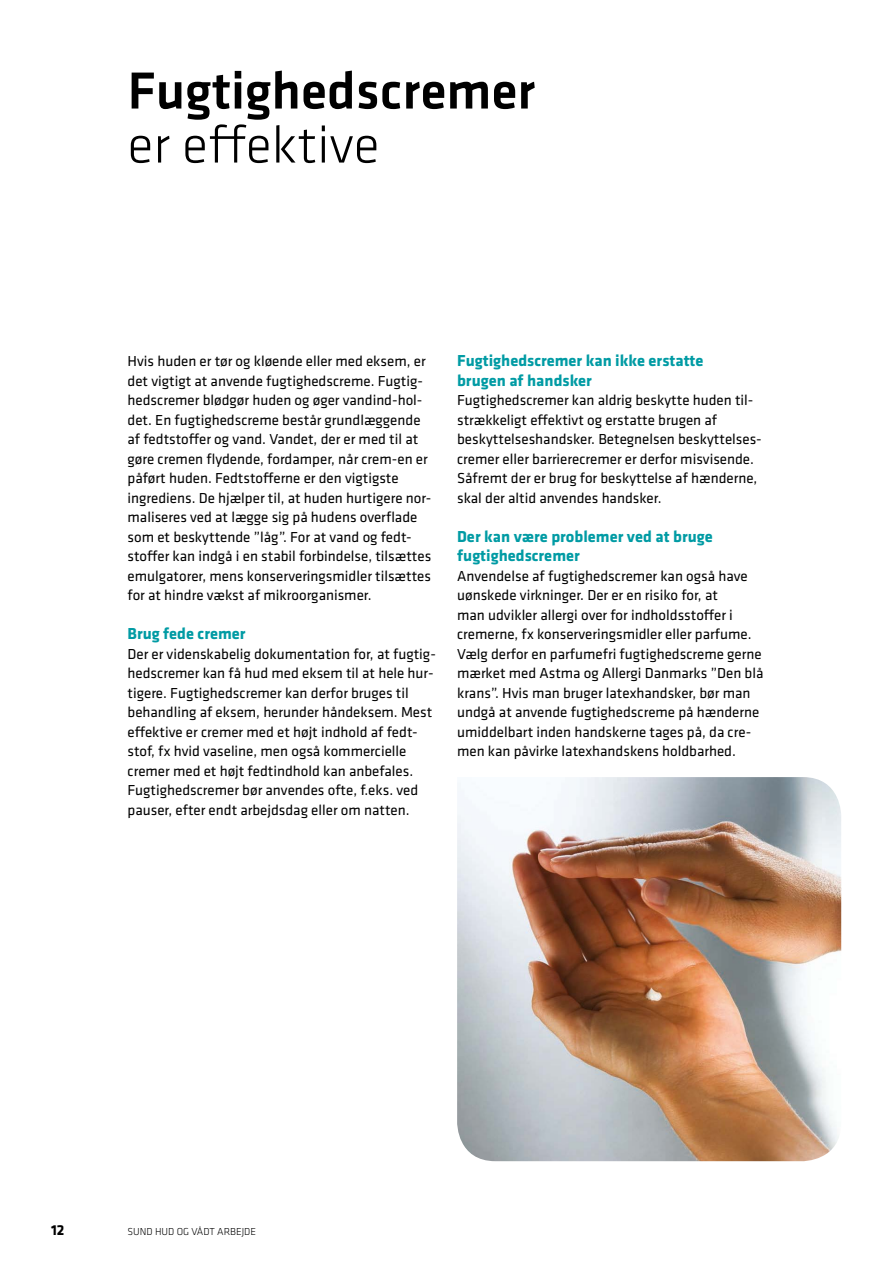
<style>
.page{position:relative;width:893px;height:1263px;background:#fff}
.page>*{position:absolute;margin:0;border:0;box-sizing:border-box;transform-origin:0 0}
.t1{font:500 54px "Klavika";color:#000}
.t2{font:300 54px "Klavika";color:#000}
.t3{font:700 16.5px/19.5px "Klavika";color:#009ba4}
.t4{font:15px/19.5px "Klavika";color:#000}
.t5{font:700 15px "Klavika";color:#000}
.t6{font:300 10.5px "Klavika";color:#000}
</style>
<div class="page">
<img style="left:457px;top:777px;width:384px;height:384px">
<h1 class="t1" style="left:128px;top:54px;width:409px">Fugtighedscremer</h1>
<h1 class="t2" style="left:128px;top:112px;width:254px">er effektive</h1>
<p class="t4" style="left:128px;top:351px;width:305px">Hvis huden er tør og kløende eller med eksem, er det vigtigt at anvende fugtighedscreme. Fugtig&shy;hedscremer blødgør huden og øger vandind-hol&shy;det. En fugtighedscreme består grundlæggende af fedtstoffer og vand. Vandet, der er med til at gøre cremen flydende, fordamper, når crem-en er påført huden. Fedtstofferne er den vigtigste ingrediens. De hjælper til, at huden hurtigere nor&shy;maliseres ved at lægge sig på hudens overflade som et beskyttende ”låg”. For at vand og fedt&shy;stoffer kan indgå i en stabil forbindelse, tilsættes emulgatorer, mens konserveringsmidler tilsættes for at hindre vækst af mikroorganismer.</p>
<p class="t3" style="left:128px;top:623px;width:120px">Brug fede cremer</p>
<p class="t4" style="left:128px;top:643px;width:310px">Der er videnskabelig dokumentation for, at fugtig&shy;hedscremer kan få hud med eksem til at hele hur&shy;tigere. Fugtighedscremer kan derfor bruges til behandling af eksem, herunder håndeksem. Mest effektive er cremer med et højt indhold af fedt&shy;stof, fx hvid vaseline, men også kommercielle cremer med et højt fedtindhold kan anbefales.<br>Fugtighedscremer bør anvendes ofte, f.eks. ved pauser, efter endt arbejdsdag eller om natten.</p>
<p class="t3" style="left:457px;top:350px;width:248px">Fugtighedscremer kan ikke erstatte brugen af handsker</p>
<p class="t4" style="left:457px;top:390px;width:306px">Fugtighedscremer kan aldrig beskytte huden til&shy;strækkeligt effektivt og erstatte brugen af beskyttelseshandsker. Betegnelsen beskyttelses&shy;cremer eller barrierecremer er derfor misvisende.<br>Såfremt der er brug for beskyttelse af hænderne, skal der altid anvendes handsker.</p>
<p class="t3" style="left:457px;top:526px;width:257px">Der kan være problemer ved at bruge fugtighedscremer</p>
<p class="t4" style="left:457px;top:565px;width:308px">Anvendelse af fugtighedscremer kan også have uønskede virkninger. Der er en risiko for, at<br>man udvikler allergi over for indholdsstoffer i cremerne, fx konserveringsmidler eller parfume.<br>Vælg derfor en parfumefri fugtighedscreme gerne mærket med Astma og Allergi Danmarks ”Den blå krans”. Hvis man bruger latexhandsker, bør man undgå at anvende fugtighedscreme på hænderne umiddelbart inden handskerne tages på, da cre&shy;men kan påvirke latexhandskens holdbarhed.</p>
<p class="t5" style="left:51px;top:1219px;width:15px">12</p>
<p class="t6" style="left:128px;top:1225px;width:130px">SUND HUD OG VÅDT ARBEJDE</p>
</div>
